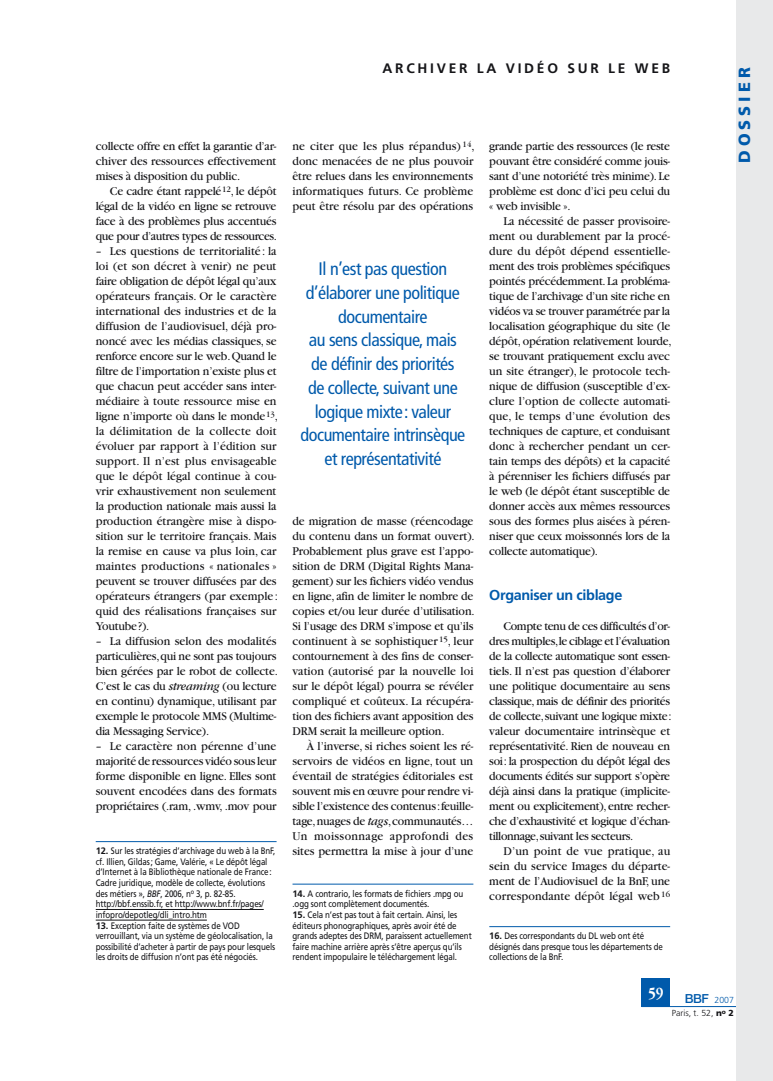
<style>
.page{position:relative;width:773px;height:1081px;background:#fff}
.page>*{position:absolute;margin:0;border:0;box-sizing:border-box;transform-origin:0 0}
.t1{font:condensed 18.12px/23.8px "Frutiger";letter-spacing:-.025em;color:#005aab;text-align:center}
.t2{font:900 16.25px "Frutiger";letter-spacing:.25em;color:#005aab}
.t3{font:700 16.25px "Garamond";color:#fff;scale:.85 1}
.t4{font:700 14.38px "Frutiger";letter-spacing:-.025em;color:#005aab}
.t5{font:700 13.75px "Frutiger";letter-spacing:.2em;color:#151518}
.t6{font:12.5px/15px "Garamond";letter-spacing:-.01em;color:#151518;text-align:justify;scale:.95 1}
.t7{font:12.5px/15px "Garamond";letter-spacing:-.03em;color:#151518;scale:.95 1}
.t8{font:9.38px/10.6px "Frutiger";letter-spacing:-.015em;color:#151518;scale:.85 1}
.t9{font:300 8.75px/12.9px "Frutiger";color:#151518;text-align:right}
.s1{font-style:italic}
.s2{font-weight:700}
.s3{font-family:"Helvetica Neue";font-weight:500;font-size:12.5px;color:#005aab}
.s4{color:#005aab}
.s5{font-weight:900}
</style>
<div class="page">
<hr style="left:641px;top:1006px;width:131px;height:1px;background:#005aab">
<div style="left:641px;top:978px;width:29px;height:28px;background:#005aab"></div>
<div style="left:735px;top:0;width:37px;height:1081px;background:#e8e9ea"></div>
<hr style="left:96px;top:841px;width:180px;height:1px;background:#005aab">
<hr style="left:96px;top:909px;width:168px;height:1px;background:#151518">
<hr style="left:96px;top:920px;width:111px;height:1px;background:#151518">
<hr style="left:292px;top:884px;width:181px;height:1px;background:#005aab">
<hr style="left:489px;top:926px;width:181px;height:1px;background:#005aab">
<p class="t6" style="left:96px;top:139px;width:192px">collecte offre en effet la garantie d’ar&shy;chiver des ressources effectivement mises à disposition du public.</p>
<p class="t6" style="left:96px;top:184px;width:192px;text-indent:14px">Ce cadre étant rappelé <sup>12</sup>, le dépôt légal de la vidéo en ligne se retrouve face à des problèmes plus accentués que pour d’autres types de ressources.</p>
<p class="t6" style="left:96px;top:244px;width:193px;text-align:left">– Les questions de territorialité : la loi (et son décret à venir) ne peut faire obligation de dépôt légal qu’aux opérateurs français. Or le caractère international des industries et de la diffusion de l’audiovisuel, déjà pro&shy;noncé avec les médias classiques, se renforce encore sur le web. Quand le filtre de l’importation n’existe plus et que chacun peut accéder sans inter&shy;médiaire à toute ressource mise en ligne n’importe où dans le monde <sup>13</sup>, la délimitation de la collecte doit évoluer par rapport à l’édition sur support. Il n’est plus envisageable que le dépôt légal continue à cou&shy;vrir exhaustivement non seulement la production nationale mais aussi la production étrangère mise à dispo&shy;sition sur le territoire français. Mais la remise en cause va plus loin, car maintes productions « nationales » peuvent se trouver diffusées par des opérateurs étrangers (par exemple : quid des réalisations françaises sur Youtube ?).</p>
<p class="t6" style="left:96px;top:634px;width:193px;text-align:left">– La diffusion selon des modalités particulières, qui ne sont pas toujours bien gérées par le robot de collecte.<br>C’est le cas du <span class="s1">streaming</span> (ou lecture en continu) dynamique, utilisant par exemple le protocole MMS (Multime&shy;dia Messaging Service).</p>
<p class="t6" style="left:96px;top:739px;width:192px">– Le caractère non pérenne d’une majorité de ressources vidéo sous leur forme disponible en ligne. Elles sont souvent encodées dans des formats propriétaires (.ram, .wmv, .mov pour</p>
<p class="t8" style="left:96px;top:845px;width:213px"><span class="s2">12.</span> Sur les stratégies d’archivage du web à la BnF, cf. Illien, Gildas ; Game, Valérie, « Le dépôt légal d’Internet à la Bibliothèque nationale de France :<br>Cadre juridique, modèle de collecte, évolutions des métiers », <span class="s1">BBF</span>, 2006, n<sup>o</sup> 3, p. 82-85. http://bbf.enssib.fr, et http://www.bnf.fr/pages/ infopro/depotleg/dli_intro.htm</p>
<p class="t8" style="left:96px;top:920px;width:213px"><span class="s2">13.</span> Exception faite de systèmes de VOD verrouillant, via un système de géolocalisation, la possibilité d’acheter à partir de pays pour lesquels les droits de diffusion n’ont pas été négociés.</p>
<p class="t5" style="left:382px;top:61px;width:289px">ARCHIVER LA VIDÉO SUR LE WEB</p>
<p class="t6" style="left:292px;top:139px;width:193px;text-align:left">ne citer que les plus répandus) <sup>14</sup>, donc menacées de ne plus pouvoir être relues dans les environnements informatiques futurs. Ce problème peut être résolu par des opérations</p>
<h1 class="t1" style="left:300px;top:257px;width:166px">Il n’est pas question d’élaborer une politique documentaire<br>au sens classique, mais de définir des priorités<br>de collecte, suivant une logique mixte : valeur documentaire intrinsèque et représentativité</h1>
<p class="t6" style="left:292px;top:514px;width:193px">de migration de masse (réencodage du contenu dans un format ouvert).<br>Probablement plus grave est l’appo&shy;sition de DRM (Digital Rights Mana&shy;gement) sur les fichiers vidéo vendus en ligne, afin de limiter le nombre de copies et/ou leur durée d’utilisation.<br>Si l’usage des DRM s’impose et qu’ils continuent à se sophistiquer <sup>15</sup>, leur contournement à des fins de conser&shy;vation (autorisé par la nouvelle loi sur le dépôt légal) pourra se révéler compliqué et coûteux. La récupéra&shy;tion des fichiers avant apposition des DRM serait la meilleure option.</p>
<p class="t6" style="left:292px;top:739px;width:192px;text-indent:14px">À l’inverse, si riches soient les ré&shy;servoirs de vidéos en ligne, tout un éventail de stratégies éditoriales est souvent mis en œuvre pour rendre vi&shy;sible l’existence des contenus : feuille&shy;tage, nuages de <span class="s1">tags</span>, communautés… Un moissonnage approfondi des sites permettra la mise à jour d’une</p>
<p class="t8" style="left:292px;top:888px;width:202px"><span class="s2">14.</span> A contrario, les formats de fichiers .mpg ou .ogg sont complètement documentés.</p>
<p class="t8" style="left:292px;top:909px;width:212px"><span class="s2">15.</span> Cela n’est pas tout à fait certain. Ainsi, les éditeurs phonographiques, après avoir été de grands adeptes des DRM, paraissent actuellement faire machine arrière après s’être aperçus qu’ils rendent impopulaire le téléchargement légal.</p>
<p class="t6" style="left:489px;top:139px;width:192px">grande partie des ressources (le reste pouvant être considéré comme jouis&shy;sant d’une notoriété très minime). Le problème est donc d’ici peu celui du « web invisible ».</p>
<p class="t6" style="left:489px;top:214px;width:193px;text-indent:14px">La nécessité de passer provisoire&shy;ment ou durablement par la procé&shy;dure du dépôt dépend essentielle&shy;ment des trois problèmes spécifiques pointés précédemment. La probléma&shy;tique de l’archivage d’un site riche en vidéos va se trouver paramétrée par la localisation géographique du site (le dépôt, opération relativement lourde, se trouvant pratiquement exclu avec un site étranger), le protocole tech&shy;nique de diffusion (susceptible d’ex&shy;clure l’option de collecte automati&shy;que, le temps d’une évolution des techniques de capture, et conduisant donc à rechercher pendant un cer&shy;tain temps des dépôts) et la capacité à pérenniser les fichiers diffusés par le web (le dépôt étant susceptible de donner accès aux mêmes ressources sous des formes plus aisées à péren&shy;niser que ceux moissonnés lors de la collecte automatique).</p>
<p class="t4" style="left:489px;top:587px;width:134px">Organiser un ciblage</p>
<p class="t7" style="left:489px;top:619px;width:193px;text-indent:14px">Compte tenu de ces difficultés d’or&shy;dres multiples,le ciblage et l’évaluation de la collecte automatique sont essen&shy;tiels. Il n’est pas question d’élaborer une politique documentaire au sens classique, mais de définir des priorités de collecte, suivant une logique mixte : valeur documentaire intrinsèque et représentativité. Rien de nouveau en soi : la prospection du dépôt légal des documents édités sur support s’opère déjà ainsi dans la pratique (implicite&shy;ment ou explicitement), entre recher&shy;che d’exhaustivité et logique d’échan&shy;tillonnage, suivant les secteurs.</p>
<p class="t6" style="left:489px;top:844px;width:192px;text-indent:14px">D’un point de vue pratique, au sein du service Images du départe&shy;ment de l’Audiovisuel de la BnF, une correspondante dépôt légal web <sup>16</sup></p>
<p class="t8" style="left:489px;top:930px;width:206px"><span class="s2">16.</span> Des correspondants du DL web ont été désignés dans presque tous les départements de collections de la BnF.</p>
<h2 class="t2" style="left:734px;top:163px;width:97px;rotate:-90deg">DOSSIER</h2>
<h2 class="t3" style="left:648px;top:984px;width:20px">59</h2>
<p class="t9" style="left:671px;top:993px;width:64px"><span class="s3">BBF</span> <span class="s4">2007<br></span>Paris, t. 52, <span class="s5">n</span><sup>o</sup> <span class="s5">2</span></p>
</div>
